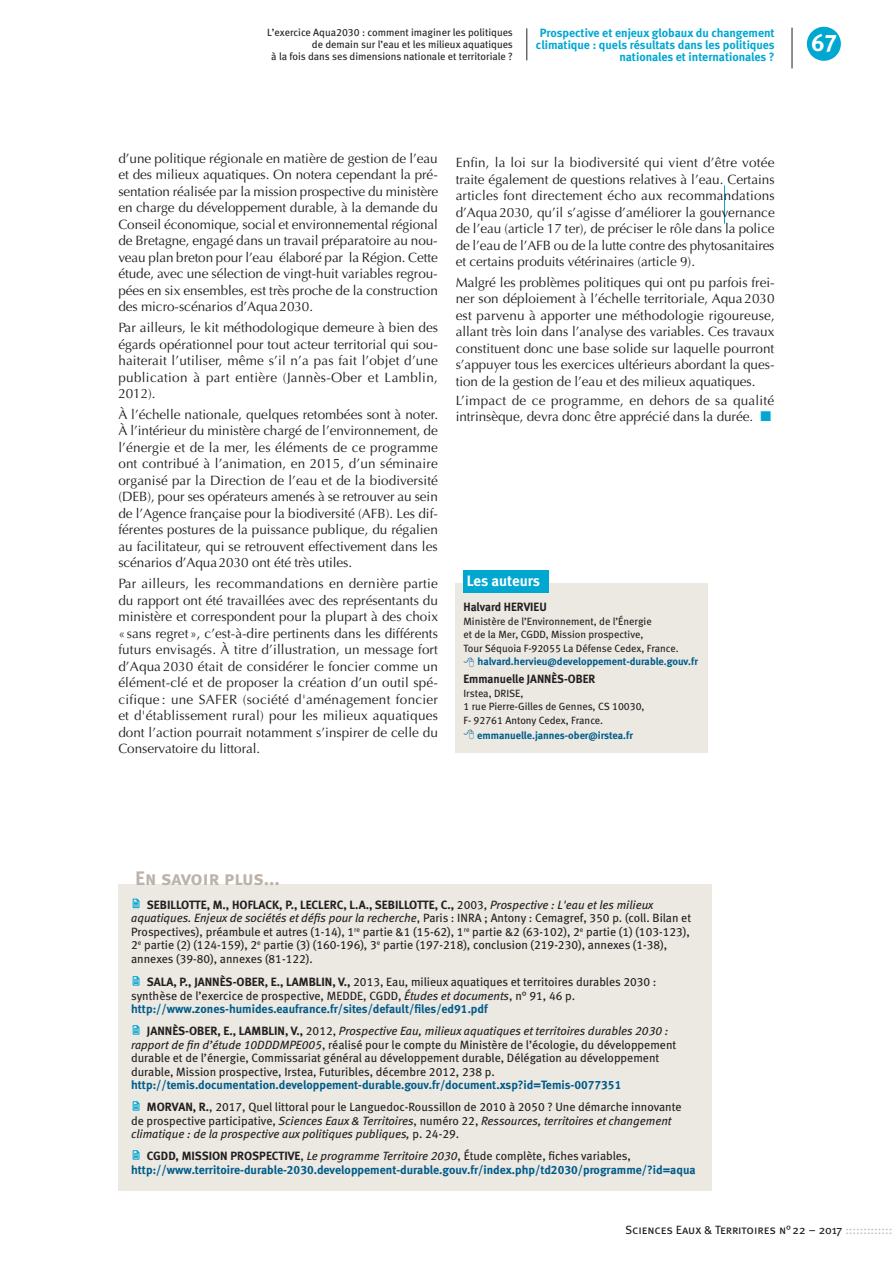
<style>
.page{position:relative;width:893px;height:1263px;background:#fff}
.page>*{position:absolute;margin:0;border:0;box-sizing:border-box;transform-origin:0 0}
.t1{font:24px "Meta Bold Caps Expert";color:#fff}
.t2{font:19.5px "Meta Bold LF Caps";letter-spacing:-.015em;color:#bcb4ab}
.t3{font:15px "Meta Bold LF";letter-spacing:-.005em;color:#fff}
.t4{font:13.5px/16.5px "Optima";letter-spacing:-.005em;color:#231f20;text-align:justify}
.t5{font:12px/13.5px "Meta Book LF";color:#231f20}
.t6{font:12px "Meta Bold LF";color:#005c8a}
.t7{font:12px "Meta Bold LF";color:#231f20}
.t8{font:700 12px/12px "Meta";color:#00a7d1;text-align:right}
.t9{font:12px "Meta Book Caps";color:#231f20}
.t10{font:10.5px/13.5px "Meta Book LF";color:#231f20}
.t11{font:10.5px "Meta Bold LF";color:#005c8a}
.s1{font-family:"Meta Book LF"}
.s2{font-family:"Meta Book LF";font-style:italic}
.s3{font-style:italic}
.s4{font-family:"Meta Bold LF"}
.s5{color:#bcbdc0}
</style>
<div class="page">
<div style="left:118px;top:884px;width:594px;height:307px;background:#ece9e3"></div>
<svg style="left:133px;top:898px;width:7px;height:10px"></svg>
<svg style="left:133px;top:976px;width:7px;height:9px"></svg>
<svg style="left:133px;top:1025px;width:7px;height:9px"></svg>
<svg style="left:133px;top:1101px;width:7px;height:9px"></svg>
<svg style="left:133px;top:1150px;width:7px;height:9px"></svg>
<div style="left:455px;top:583px;width:252px;height:170px;background:#ece9e3"></div>
<div style="left:463px;top:570px;width:85px;height:23px;background:#00a7d1"></div>
<hr style="left:724px;top:185px;width:1px;height:39px;background:#00a7d1">
<hr style="left:526px;top:28px;width:1px;height:32px;background:#231f20">
<div style="left:807px;top:27px;width:34px;height:34px;background:#00a7d1;border-radius:50%"></div>
<hr style="left:792px;top:28px;width:1px;height:40px;background:#231f20">
<p class="t10" style="left:267px;top:26px;width:247px;line-height:12px;text-align:right">L’exercice Aqua2030 : comment imaginer les politiques de demain sur l’eau et les milieux aquatiques<br>à la fois dans ses dimensions nationale et territoriale ?</p>
<p class="t8" style="left:536px;top:27px;width:240px">Prospective et enjeux globaux du changement climatique : quels résultats dans les politiques nationales et internationales ?</p>
<h1 class="t1" style="left:811px;top:28px;width:27px">67</h1>
<p class="t4" style="left:118px;top:150px;width:321px">d’une politique régionale en matière de gestion de l’eau et des milieux aquatiques. On notera cependant la pré&shy;sentation réalisée par la mission prospective du ministère en charge du développement durable, à la demande du Conseil économique, social et environnemental régional de Bretagne, engagé dans un travail préparatoire au nou&shy;veau plan breton pour l’eau élaboré par la Région. Cette étude, avec une sélection de vingt-huit variables regrou&shy;pées en six ensembles, est très proche de la construction des micro-scénarios d’Aqua2030.</p>
<p class="t4" style="left:118px;top:319px;width:321px">Par ailleurs, le kit méthodologique demeure à bien des égards opérationnel pour tout acteur territorial qui sou&shy;haiterait l’utiliser, même s’il n’a pas fait l’objet d’une publication à part entière (Jannès-Ober et Lamblin, 2012).</p>
<p class="t4" style="left:118px;top:406px;width:321px">À l’échelle nationale, quelques retombées sont à noter.<br>À l’intérieur du ministère chargé de l’environnement, de l’énergie et de la mer, les éléments de ce programme ont contribué à l’animation, en 2015, d’un séminaire organisé par la Direction de l’eau et de la biodiversité (DEB), pour ses opérateurs amenés à se retrouver au sein de l’Agence française pour la biodiversité (AFB). Les dif&shy;férentes postures de la puissance publique, du régalien au facilitateur, qui se retrouvent effectivement dans les scénarios d’Aqua2030 ont été très utiles.</p>
<p class="t4" style="left:118px;top:575px;width:321px">Par ailleurs, les recommandations en dernière partie du rapport ont été travaillées avec des représentants du ministère et correspondent pour la plupart à des choix «sans regret », c’est-à-dire pertinents dans les différents futurs envisagés. À titre d’illustration, un message fort d’Aqua 2030 était de considérer le foncier comme un élément-clé et de proposer la création d’un outil spé&shy;cifique : une SAFER (société d'aménagement foncier et d'établissement rural) pour les milieux aquatiques dont l’action pourrait notamment s’inspirer de celle du Conservatoire du littoral.</p>
<p class="t4" style="left:456px;top:155px;width:321px">Enfin, la loi sur la biodiversité qui vient d’être votée traite également de questions relatives à l’eau. Certains articles font directement écho aux recommandations d’Aqua2030, qu’il s’agisse d’améliorer la gouvernance de l’eau (article 17 ter), de préciser le rôle dans la police de l’eau de l’AFB ou de la lutte contre des phytosanitaires et certains produits vétérinaires (article 9).</p>
<p class="t4" style="left:456px;top:274px;width:321px">Malgré les problèmes politiques qui ont pu parfois frei&shy;ner son déploiement à l’échelle territoriale, Aqua 2030 est parvenu à apporter une méthodologie rigoureuse, allant très loin dans l’analyse des variables. Ces travaux constituent donc une base solide sur laquelle pourront s’appuyer tous les exercices ultérieurs abordant la ques&shy;tion de la gestion de l’eau et des milieux aquatiques.</p>
<p class="t4" style="left:456px;top:392px;width:320px">L’impact de ce programme, en dehors de sa qualité intrinsèque, devra donc être apprécié dans la durée.</p>
<p class="t3" style="left:467px;top:572px;width:75px">Les auteurs</p>
<p class="t7" style="left:463px;top:600px;width:85px">Halvard HERVIEU</p>
<p class="t10" style="left:463px;top:614px;width:217px">Ministère de l’Environnement, de l’Énergie<br>et de la Mer, CGDD, Mission prospective,<br>Tour Séquoia F-92055 La Défense Cedex, France.</p>
<p class="t11" style="left:478px;top:656px;width:222px">halvard.hervieu@developpement-durable.gouv.fr</p>
<p class="t7" style="left:463px;top:672px;width:133px">Emmanuelle JANNÈS-OBER</p>
<p class="t10" style="left:463px;top:686px;width:183px">Irstea, DRISE,<br>1 rue Pierre-Gilles de Gennes, CS 10030,<br>F- 92761 Antony Cedex, France.</p>
<p class="t11" style="left:477px;top:729px;width:157px">emmanuelle.jannes-ober@irstea.fr</p>
<h2 class="t2" style="left:135px;top:867px;width:146px">En savoir plus...</h2>
<p class="t7" style="left:147px;top:897px;width:508px">SEBILLOTTE, M., HOFLACK, P., LECLERC, L.A., SEBILLOTTE, C., <span class="s1">2003,</span> <span class="s2">Prospective : L'eau et les milieux</span></p>
<p class="t5" style="left:131px;top:911px;width:562px"><span class="s3">aquatiques. Enjeux de sociétés et défis pour la recherche</span>, Paris : INRA ; Antony : Cemagref, 350 p. (coll. Bilan et Prospectives), préambule et autres (1-14), 1<sup>re</sup> partie &amp;1 (15-62), 1<sup>re</sup> partie &amp;2 (63-102), 2<sup>e</sup> partie (1) (103-123), 2<sup>e</sup> partie (2) (124-159), 2<sup>e</sup> partie (3) (160-196), 3<sup>e</sup> partie (197-218), conclusion (219-230), annexes (1-38), annexes (39-80), annexes (81-122).</p>
<p class="t5" style="left:131px;top:975px;width:527px;text-indent:16px"><span class="s4">SALA, P., JANNÈS-OBER, E., LAMBLIN, V.,</span> 2013, Eau, milieux aquatiques et territoires durables 2030 : synthèse de l’exercice de prospective, MEDDE, CGDD, <span class="s3">Études et documents</span>, n° 91, 46 p.</p>
<p class="t6" style="left:131px;top:1002px;width:358px">http://www.zones-humides.eaufrance.fr/sites/default/files/ed91.pdf</p>
<p class="t5" style="left:131px;top:1024px;width:547px;text-indent:16px"><span class="s4">JANNÈS-OBER, E., LAMBLIN, V.,</span> 2012, <span class="s3">Prospective Eau, milieux aquatiques et territoires durables 2030 : rapport de fin d’étude 10DDDMPE005</span>, réalisé pour le compte du Ministère de l’écologie, du développement durable et de l’énergie, Commissariat général au développement durable, Délégation au développement durable, Mission prospective, Irstea, Futuribles, décembre 2012, 238 p.</p>
<p class="t6" style="left:131px;top:1078px;width:492px">http://temis.documentation.developpement-durable.gouv.fr/document.xsp?id=Temis-0077351</p>
<p class="t5" style="left:131px;top:1100px;width:552px;text-indent:16px"><span class="s4">MORVAN, R.</span>, 2017, Quel littoral pour le Languedoc-Roussillon de 2010 à 2050 ? Une démarche innovante de prospective participative, <span class="s3">Sciences Eaux &amp; Territoires</span>, numéro 22, <span class="s3">Ressources, territoires et changement climatique : de la prospective aux politiques publiques,</span> p. 24-29.</p>
<p class="t5" style="left:147px;top:1149px;width:485px"><span class="s4">CGDD, MISSION PROSPECTIVE</span>, <span class="s3">Le programme Territoire 2030</span>, Étude complète, fiches variables,</p>
<p class="t6" style="left:131px;top:1162px;width:566px">http://www.territoire-durable-2030.developpement-durable.gouv.fr/index.php/td2030/programme/?id=aqua</p>
<p class="t9" style="left:625px;top:1223px;width:269px">Sciences Eaux &amp; Territoires n°22 – 2017 <span class="s5">:::::::::::::</span></p>
</div>
